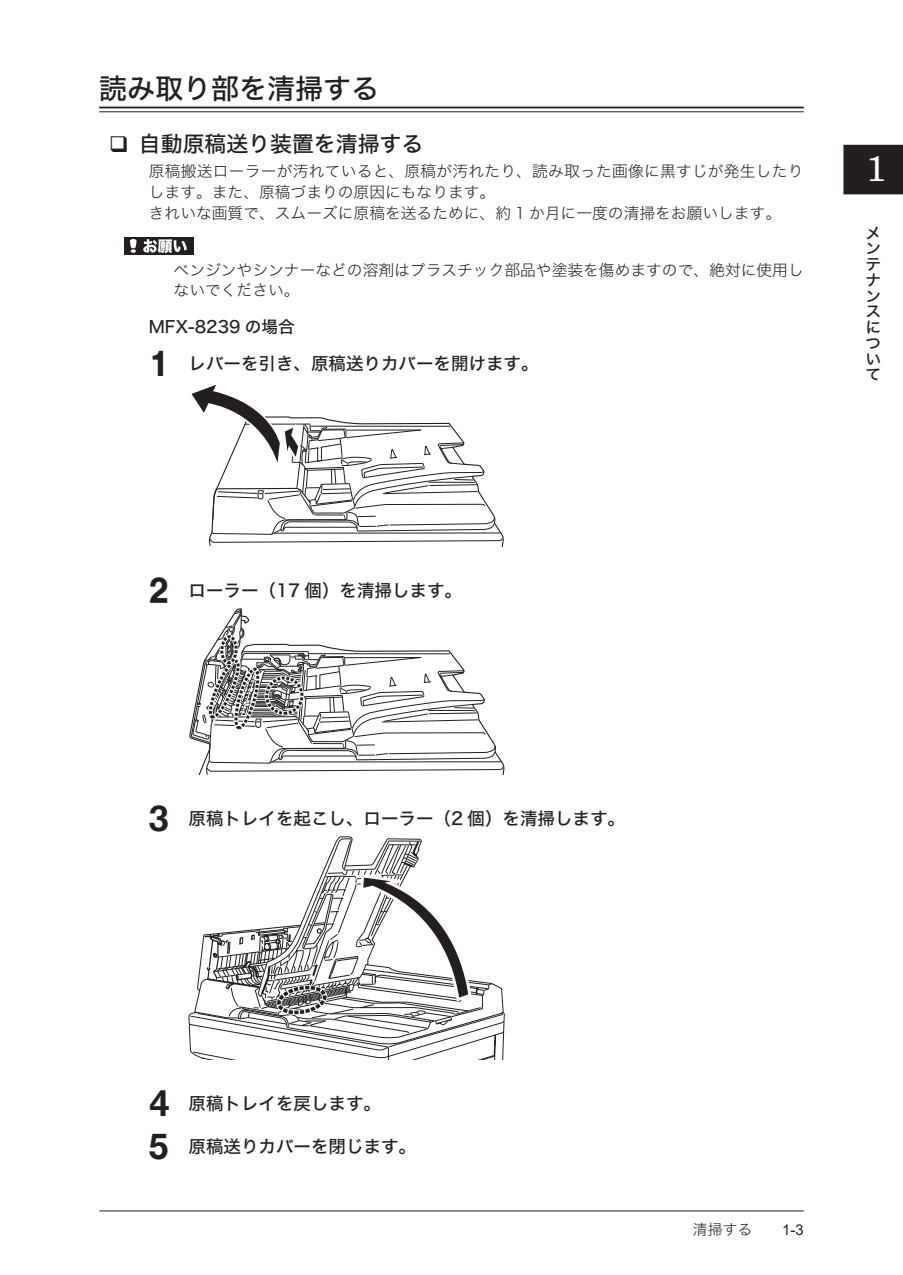
<style>
.page{position:relative;width:903px;height:1275px;background:#fff}
.page>*{position:absolute;margin:0;border:0;box-sizing:border-box;transform-origin:0 0}
.t1{font:35px "New Century Schoolbook";color:#fff}
.t2{font:28px "Hira Kaku Std W5";color:#231f20}
.t3{font:21.88px "Hira Kaku Std W5";color:#231f20}
.t4{font:17.5px "Hira Kaku Std W5";color:#231f20}
.t5{font:16.62px "Hira Kaku Std W5";color:#231f20}
.t6{font:15.75px/21px "Hira Kaku Std W2";color:#231f20}
.t7{font:15.75px/15.8px "Hira Kaku Std W5";color:#231f20;text-align:justify}
.t8{font:14.88px "Hira Kaku Std W2";color:#231f20}
.t9{font:14.88px "Arial";color:#231f20}
.s1{font-family:"Neue Haas Grotesk Text Pro";font-weight:700;font-size:35px}
</style>
<div class="page">
<hr style="left:99px;top:1210px;width:705px;height:1px;background:#231f20">
<div style="left:843px;top:145px;width:60px;height:49px;background:#231f20"></div>
<hr style="left:99px;top:107px;width:705px;height:1px;background:#231f20">
<hr style="left:99px;top:111px;width:705px;height:1px;background:#231f20">
<div style="left:124px;top:237px;width:69px;height:18px;background:#231f20"></div>
<svg style="left:143px;top:239px;width:44px;height:14px"></svg>
<svg style="left:130px;top:239px;width:7px;height:14px"></svg>
<svg style="left:191px;top:384px;width:313px;height:163px"></svg>
<svg style="left:191px;top:609px;width:312px;height:166px"></svg>
<svg style="left:189px;top:836px;width:316px;height:224px"></svg>
<h2 class="t2" style="left:99px;top:67px;width:281px">読み取り部を清掃する</h2>
<h3 class="t3" style="left:139px;top:128px;width:286px">自動原稿送り装置を清掃する</h3>
<p class="t6" style="left:149px;top:161px;width:656px">原稿搬送ローラーが汚れていると、原稿が汚れたり、読み取った画像に黒すじが発生したりします。また、原稿づまりの原因にもなります。<br>きれいな画質で、スムーズに原稿を送るために、約 1 か月に一度の清掃をお願いします。</p>
<p class="t6" style="left:174px;top:260px;width:631px;line-height:19.2px">ベンジンやシンナーなどの溶剤はプラスチック部品や塗装を傷めますので、絶対に使用しないでください。</p>
<p class="t5" style="left:149px;top:314px;width:147px">MFX-8239 の場合</p>
<p class="t4" style="left:152px;top:350px;width:388px"><span class="s1">1</span> レバーを引き、原稿送りカバーを開けます。</p>
<h1 class="t1" style="left:866px;top:146px;width:21px">1</h1>
<p class="t7" style="left:865px;top:225px;width:16px">メンテナンスについて</p>
<p class="t4" style="left:149px;top:577px;width:314px"><span class="s1">2</span> ローラー（17 個）を清掃します。</p>
<p class="t4" style="left:149px;top:805px;width:478px"><span class="s1">3</span> 原稿トレイを起こし、ローラー（2 個）を清掃します。</p>
<p class="t4" style="left:148px;top:1090px;width:234px"><span class="s1">4</span> 原稿トレイを戻します。</p>
<p class="t4" style="left:149px;top:1133px;width:269px"><span class="s1">5</span> 原稿送りカバーを閉じます。</p>
<p class="t8" style="left:693px;top:1218px;width:61px">清掃する</p>
<p class="t9" style="left:782px;top:1219px;width:23px">1-3</p>
</div>
